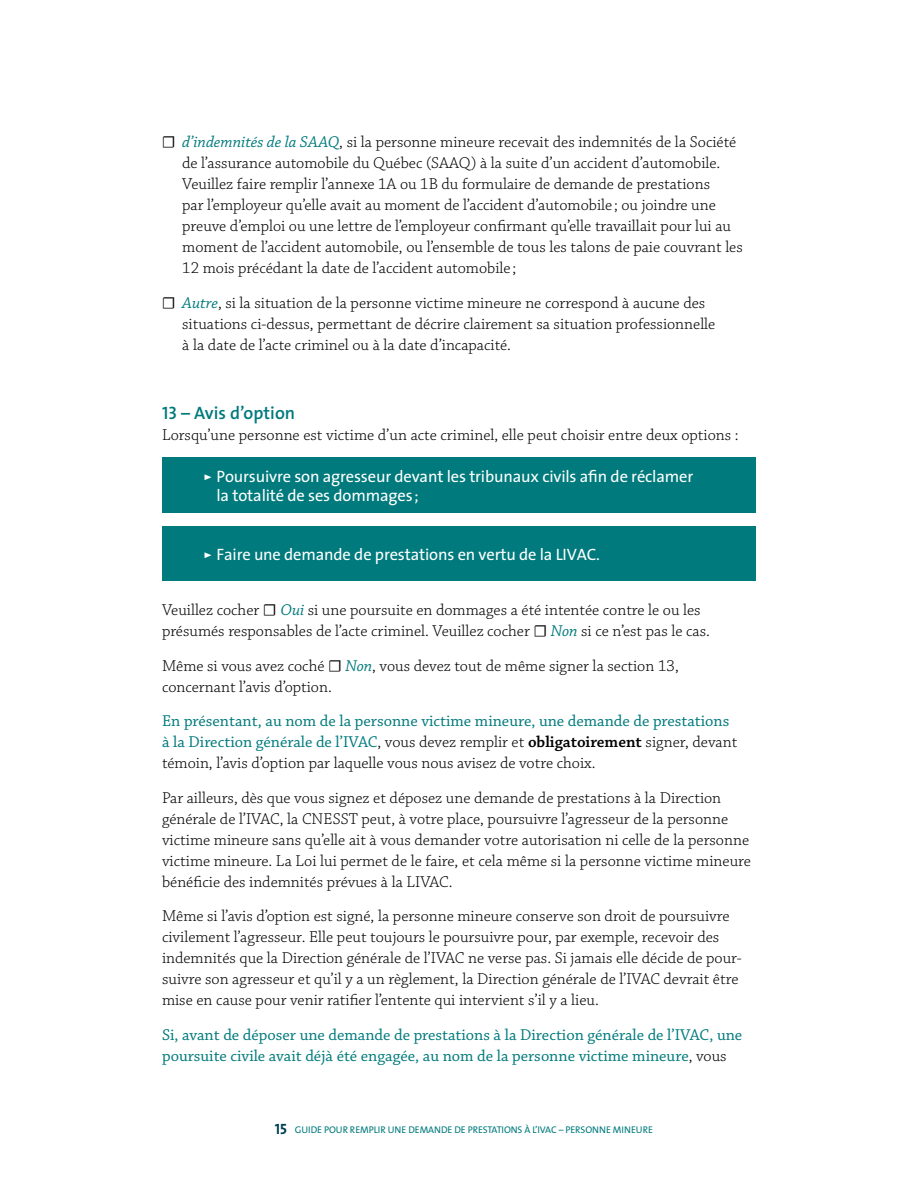
<style>
.page{position:relative;width:918px;height:1188px;background:#fff}
.page>*{position:absolute;margin:0;border:0;box-sizing:border-box;transform-origin:0 0}
.t1{font:600 18px "The Sans";color:#007a7c}
.t2{font:300 16.5px/21px "Chaparral Pro";color:#000}
.t3{font:16.5px/21px "Chaparral Pro";color:#007a7c}
.t4{font:16.5px/19.5px "The Sans";letter-spacing:-.01em;color:#fff}
.t5{font:9.75px "The Sans Caps";letter-spacing:-.01em;color:#007a7c}
.s1{font-family:"Minion Pro";font-weight:400}
.s2{font-weight:400;font-style:italic;color:#007a7c}
.s3{font-family:"The Sans Semi Bold Caps";font-weight:400}
.s4{font-family:"The Sans Caps"}
.s5{font-weight:300;color:#000}
.s6{font-weight:600;color:#000}
.s7{font-family:"The Sans Bold Caps";font-size:15px;color:#004055}
</style>
<div class="page">
<div style="left:162px;top:458px;width:594px;height:55px;background:#007a7c"></div>
<div style="left:162px;top:527px;width:594px;height:54px;background:#007a7c"></div>
<p class="t2" style="left:182px;top:132px;width:562px;text-indent:-20px"><span class="s1">☐</span> <span class="s2">d’indemnités de la SAAQ</span>, si la personne mineure recevait des indemnités de la Société de l’assurance automobile du Québec (SAAQ) à la suite d’un accident d’automobile.<br>Veuillez faire remplir l’annexe 1A ou 1B du formulaire de demande de prestations<br>par l’employeur qu’elle avait au moment de l’accident d’automobile ; ou joindre une preuve d’emploi ou une lettre de l’employeur confirmant qu’elle travaillait pour lui au moment de l’accident automobile, ou l’ensemble de tous les talons de paie couvrant les 12 mois précédant la date de l’accident automobile ;</p>
<p class="t2" style="left:182px;top:293px;width:535px;text-indent:-20px"><span class="s1">☐</span> <span class="s2">Autre</span>, si la situation de la personne victime mineure ne correspond à aucune des situations ci-dessus, permettant de décrire clairement sa situation professionnelle à la date de l’acte criminel ou à la date d’incapacité.</p>
<p class="t1" style="left:162px;top:398px;width:135px"><span class="s3">13</span> – Avis d’option</p>
<p class="t2" style="left:162px;top:425px;width:578px">Lorsqu’une personne est victime d’un acte criminel, elle peut choisir entre deux options :</p>
<p class="t4" style="left:217px;top:466px;width:478px;text-indent:-13px"><span class="s4">&gt;</span> Poursuivre son agresseur devant les tribunaux civils afin de réclamer la totalité de ses dommages;</p>
<p class="t4" style="left:203px;top:544px;width:399px"><span class="s4">&gt;</span> Faire une demande de prestations en vertu de la LIVAC.</p>
<p class="t2" style="left:162px;top:600px;width:550px">Veuillez cocher <span class="s1">☐</span> <span class="s2">Oui</span> si une poursuite en dommages a été intentée contre le ou les présumés responsables de l’acte criminel. Veuillez cocher <span class="s1">☐</span> <span class="s2">Non</span> si ce n’est pas le cas.</p>
<p class="t2" style="left:162px;top:656px;width:518px">Même si vous avez coché <span class="s1">☐</span> <span class="s2">Non</span>, vous devez tout de même signer la section 13, concernant l’avis d’option.</p>
<p class="t3" style="left:162px;top:711px;width:577px">En présentant, au nom de la personne victime mineure, une demande de prestations à la Direction générale de l’IVAC<span class="s5">, vous devez remplir et</span> <span class="s6">obligatoirement</span> <span class="s5">signer, devant témoin, l’avis d’option par laquelle vous nous avisez de votre choix.</span></p>
<p class="t2" style="left:162px;top:788px;width:590px">Par ailleurs, dès que vous signez et déposez une demande de prestations à la Direction générale de l’IVAC, la CNESST peut, à votre place, poursuivre l’agresseur de la personne victime mineure sans qu’elle ait à vous demander votre autorisation ni celle de la personne victime mineure. La Loi lui permet de le faire, et cela même si la personne victime mineure bénéficie des indemnités prévues à la LIVAC.</p>
<p class="t2" style="left:162px;top:906px;width:581px">Même si l’avis d’option est signé, la personne mineure conserve son droit de poursuivre civilement l’agresseur. Elle peut toujours le poursuivre pour, par exemple, recevoir des indemnités que la Direction générale de l’IVAC ne verse pas. Si jamais elle décide de pour&shy;suivre son agresseur et qu’il y a un règlement, la Direction générale de l’IVAC devrait être mise en cause pour venir ratifier l’entente qui intervient s’il y a lieu.</p>
<p class="t3" style="left:162px;top:1025px;width:582px">Si, avant de déposer une demande de prestations à la Direction générale de l’IVAC, une poursuite civile avait déjà été engagée, au nom de la personne victime mineure<span class="s5">, vous</span></p>
<p class="t5" style="left:275px;top:1121px;width:380px"><span class="s7">15</span> GUIDE POUR REMPLIR UNE DEMANDE DE PRESTATIONS À L’IVAC – PERSONNE MINEURE</p>
</div>
